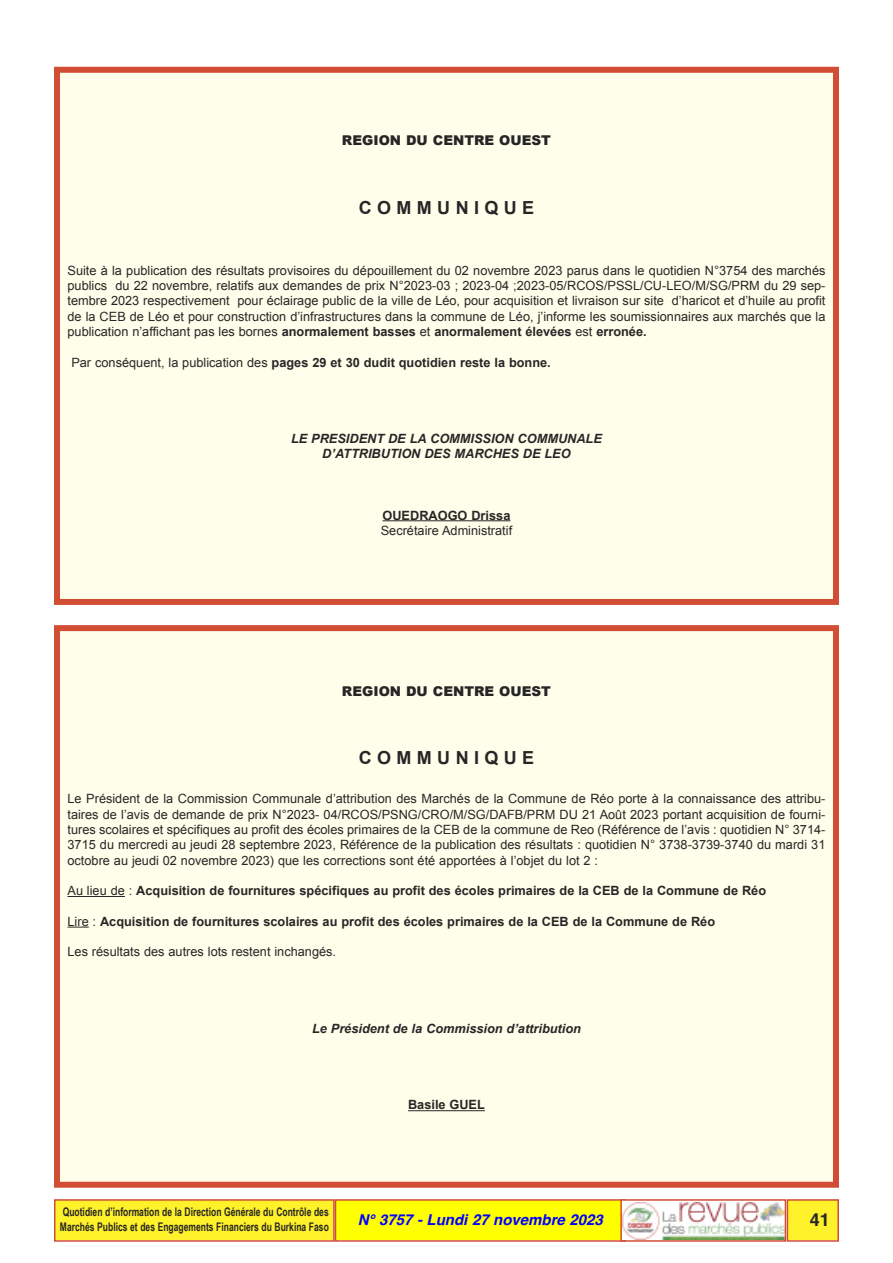
<style>
.page{position:relative;width:893px;height:1263px;background:#fff}
.page>*{position:absolute;margin:0;border:0;box-sizing:border-box;transform-origin:0 0}
.t1{font:700 18px "Arial";letter-spacing:.3em;color:#272627}
.t2{font:700 18px "Helvetica";color:#272627}
.t3{font:italic 700 15px "Helvetica";color:#00f}
.t4{font:900 13.5px "Arial";color:#272627}
.t5{font:12.75px/15.3px "Arial";color:#272627;text-align:justify}
.t6{font:700 12.75px "Arial";color:#272627}
.t7{font:italic 700 12.75px/15.3px "Arial";color:#272627;text-align:center}
.t8{font:700 11.85px/14.2px "Arial Narrow";color:#272627;scale:.87 1}
.s1{font-weight:700}
.s2{font-weight:400}
</style>
<div class="page">
<div style="left:788px;top:1201px;width:49px;height:39px;background:#fff12a"></div>
<div style="left:787px;top:1199px;width:52px;height:43px;border:2px solid #d14e35"></div>
<div style="left:55px;top:1201px;width:278px;height:39px;background:#fff12a"></div>
<div style="left:54px;top:1199px;width:281px;height:43px;border:2px solid #d14e35"></div>
<div style="left:336px;top:1201px;width:288px;height:39px;background:#ff0"></div>
<div style="left:335px;top:1199px;width:291px;height:43px;border:2px solid #d14e35"></div>
<img style="left:623px;top:1202px;width:160px;height:37px">
<div style="left:620px;top:1199px;width:166px;height:43px;border:2px solid #d14e35"></div>
<div style="left:60px;top:73px;width:773px;height:526px;background:#fffeea"></div>
<div style="left:54px;top:67px;width:785px;height:538px;border:6px solid #d14e35"></div>
<hr style="left:383px;top:520px;width:127px;height:1px;background:#272627">
<div style="left:60px;top:631px;width:773px;height:551px;background:#fffeea"></div>
<div style="left:54px;top:625px;width:785px;height:563px;border:6px solid #d14e35"></div>
<hr style="left:67px;top:896px;width:58px;height:1px;background:#272627">
<svg style="left:67px;top:927px;width:22px;height:1px"></svg>
<hr style="left:408px;top:1110px;width:77px;height:1px;background:#272627">
<p class="t4" style="left:342px;top:131px;width:211px">REGION DU CENTRE OUEST</p>
<h1 class="t1" style="left:359px;top:197px;width:177px">COMMUNIQUE</h1>
<p class="t5" style="left:67px;top:263px;width:759px">Suite à la publication des résultats provisoires du dépouillement du 02 novembre 2023 parus dans le quotidien N°3754 des marchés publics du 22 novembre, relatifs aux demandes de prix N°2023-03 ; 2023-04 ;2023-05/RCOS/PSSL/CU-LEO/M/SG/PRM du 29 sep&shy;tembre 2023 respectivement pour éclairage public de la ville de Léo, pour acquisition et livraison sur site d’haricot et d’huile au profit de la CEB de Léo et pour construction d’infrastructures dans la commune de Léo, j’informe les soumissionnaires aux marchés que la publication n’affichant pas les bornes <span class="s1">anormalement basses</span> et <span class="s1">anormalement élevées</span> est <span class="s1">erronée.</span></p>
<p class="t6" style="left:71px;top:355px;width:481px"><span class="s2">Par conséquent, la publication des</span> pages 29 et 30 dudit quotidien reste la bonne.</p>
<p class="t7" style="left:291px;top:431px;width:312px">LE PRESIDENT DE LA COMMISSION COMMUNALE<br>D’ATTRIBUTION DES MARCHES DE LEO</p>
<p class="t6" style="left:383px;top:508px;width:129px">OUEDRAOGO Drissa</p>
<p class="t5" style="left:381px;top:523px;width:133px">Secrétaire Administratif</p>
<p class="t4" style="left:342px;top:681px;width:211px">REGION DU CENTRE OUEST</p>
<h1 class="t1" style="left:359px;top:748px;width:177px">COMMUNIQUE</h1>
<p class="t5" style="left:67px;top:791px;width:759px">Le Président de la Commission Communale d’attribution des Marchés de la Commune de Réo porte à la connaissance des attribu&shy;taires de l’avis de demande de prix N°2023- 04/RCOS/PSNG/CRO/M/SG/DAFB/PRM DU 21 Août 2023 portant acquisition de fourni&shy;tures scolaires et spécifiques au profit des écoles primaires de la CEB de la commune de Reo (Référence de l’avis : quotidien N° 3714- 3715 du mercredi au jeudi 28 septembre 2023, Référence de la publication des résultats : quotidien N° 3738-3739-3740 du mardi 31 octobre au jeudi 02 novembre 2023) que les corrections sont été apportées à l’objet du lot 2 :</p>
<p class="t6" style="left:67px;top:884px;width:700px"><span class="s2">Au lieu de :</span> Acquisition de fournitures spécifiques au profit des écoles primaires de la CEB de la Commune de Réo</p>
<p class="t6" style="left:68px;top:914px;width:649px"><span class="s2">Lire :</span> Acquisition de fournitures scolaires au profit des écoles primaires de la CEB de la Commune de Réo</p>
<p class="t5" style="left:68px;top:944px;width:270px">Les résultats des autres lots restent inchangés.</p>
<p class="t7" style="left:312px;top:1021px;width:270px">Le Président de la Commission d’attribution</p>
<p class="t6" style="left:408px;top:1098px;width:78px">Basile GUEL</p>
<p class="t8" style="left:60px;top:1205px;width:311px">Quotidien d’information de la Direction Générale du Contrôle des<br>Marchés Publics et des Engagements Financiers du Burkina Faso</p>
<p class="t3" style="left:358px;top:1213px;width:247px">N° 3757 - Lundi 27 novembre 2023</p>
<h1 class="t2" style="left:810px;top:1212px;width:22px">41</h1>
</div>
